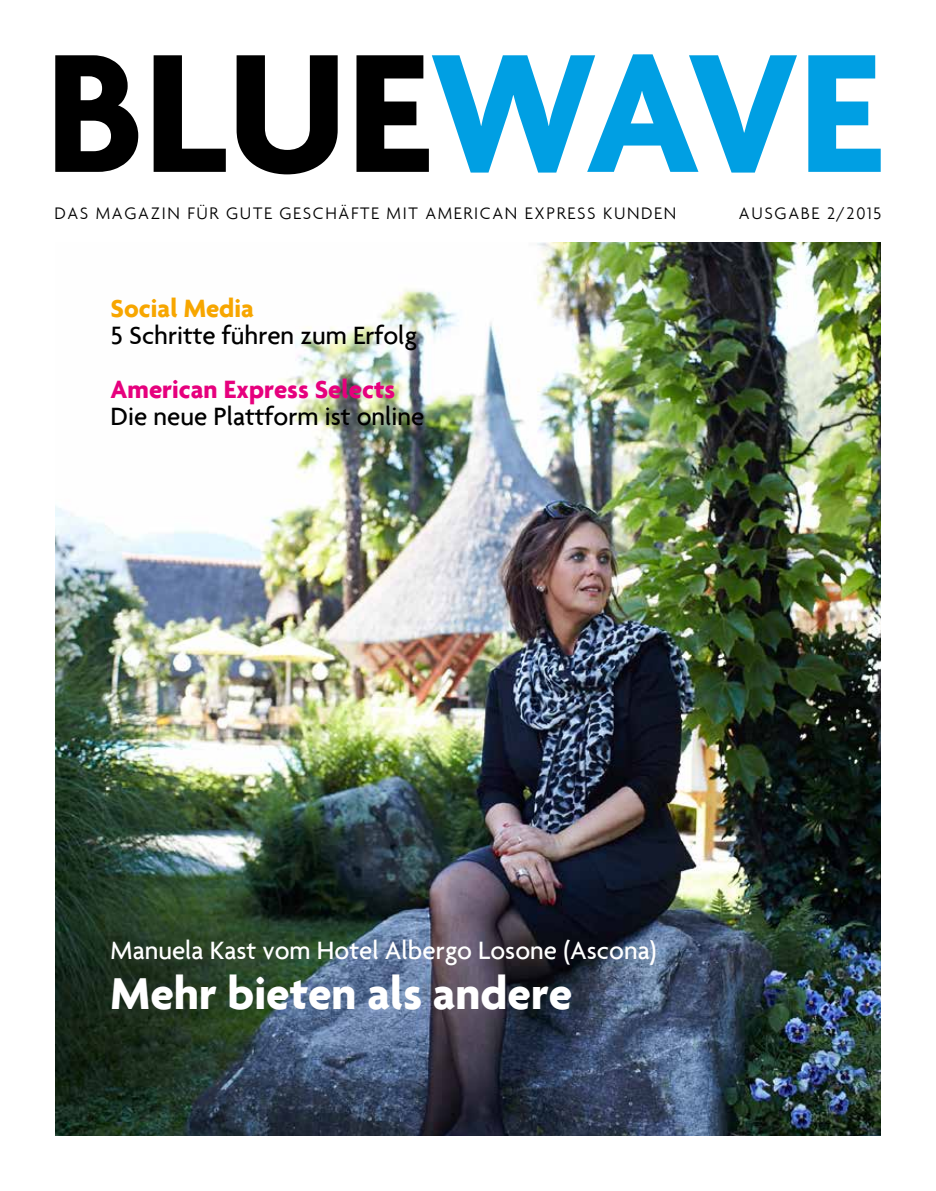
<style>
.page{position:relative;width:936px;height:1191px;background:#fff}
.page>*{position:absolute;margin:0;border:0;box-sizing:border-box;transform-origin:0 0}
.t1{font:700 182.7px "Agenda";color:#000}
.t2{font:700 48px "Agenda";color:#fff}
.t3{font:500 27px "Agenda";color:#000}
.t4{font:500 27px "Agenda";color:#fff}
.t5{font:700 27px "Agenda";color:#e6007d}
.t6{font:700 27px "Agenda";color:#f7a600}
.t7{font:300 18px "Agenda";letter-spacing:.09em;color:#000}
.s1{color:#009fe3}
</style>
<div class="page">
<img style="left:55px;top:242px;width:825px;height:893px">
<h1 class="t1" style="left:46px;top:1px;width:837px">BLUE<span class="s1">WAVE</span></h1>
<p class="t7" style="left:54px;top:203px;width:623px">DAS MAGAZIN FÜR GUTE GESCHÄFTE MIT AMERICAN EXPRESS KUNDEN</p>
<p class="t7" style="left:739px;top:203px;width:144px">AUSGABE 2/2015</p>
<h3 class="t6" style="left:111px;top:292px;width:145px">Social Media</h3>
<h3 class="t3" style="left:111px;top:319px;width:308px">5 Schritte führen zum Erfolg</h3>
<h3 class="t5" style="left:111px;top:373px;width:286px">American Express Selects</h3>
<h3 class="t3" style="left:111px;top:400px;width:315px">Die neue Plattform ist online</h3>
<h3 class="t4" style="left:111px;top:934px;width:547px">Manuela Kast vom Hotel Albergo Losone (Ascona)</h3>
<h2 class="t2" style="left:111px;top:963px;width:463px">Mehr bieten als andere</h2>
</div>
